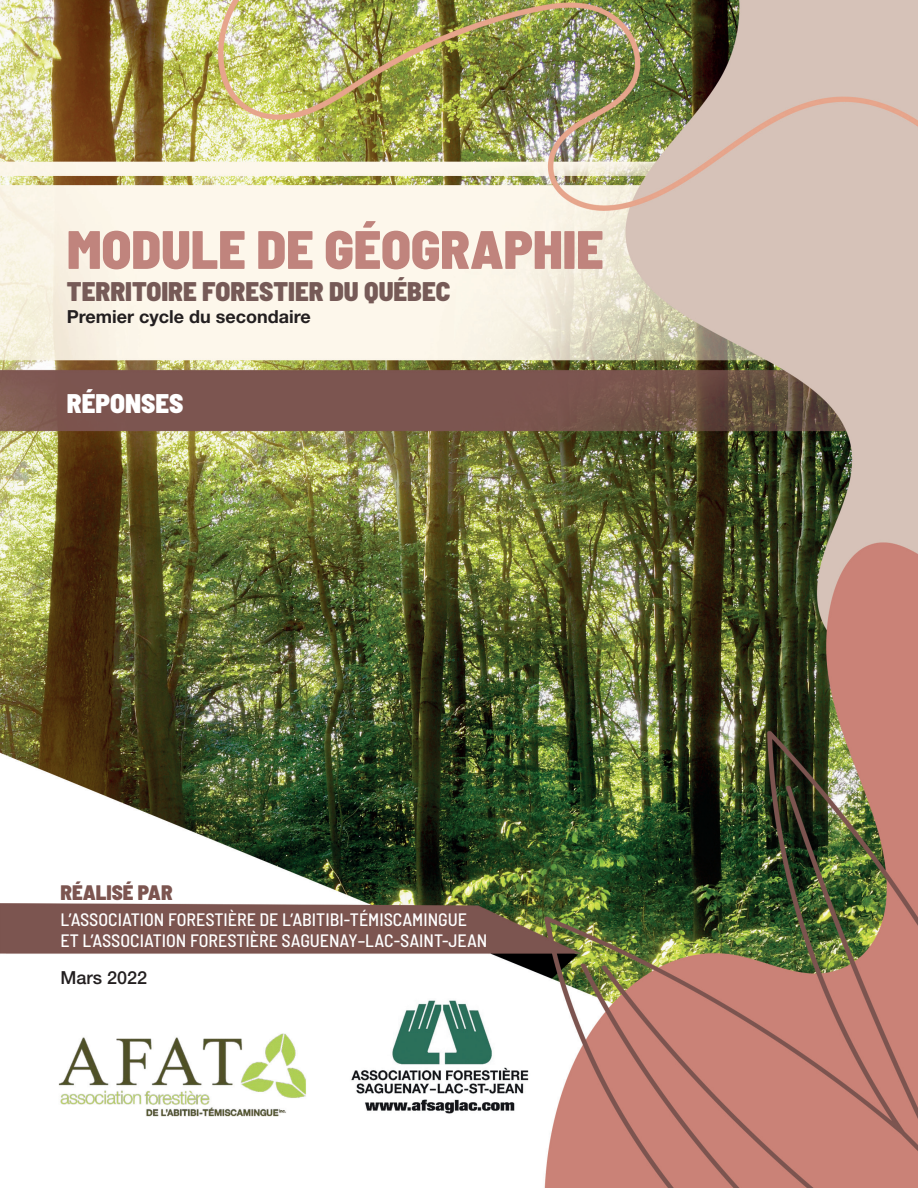
<style>
.page{position:relative;width:918px;height:1188px;background:#fff}
.page>*{position:absolute;margin:0;border:0;box-sizing:border-box;transform-origin:0 0}
.t1{font:900 semi-condensed 54px "Barlow";color:#c0847d}
.t2{font:900 semi-condensed 27px "Barlow";color:#765a57}
.t3{font:900 semi-condensed 27px "Barlow";color:#fff}
.t4{font:900 semi-condensed 21px "Barlow";color:#7c5550}
.t5{font:500 semi-condensed 18px/21px "Barlow";color:#fff}
.t6{font:700 18px "Helvetica Neue LT Std";color:#231f20}
.t7{font:500 18px "Helvetica Neue";color:#231f20}
</style>
<div class="page">
<img style="left:0;top:0;width:918px;height:1188px">
<h1 class="t1" style="left:67px;top:216px;width:538px">MODULE DE GÉOGRAPHIE</h1>
<h2 class="t2" style="left:67px;top:275px;width:385px">TERRITOIRE FORESTIER DU QUÉBEC</h2>
<p class="t6" style="left:67px;top:305px;width:245px">Premier cycle du secondaire</p>
<h2 class="t3" style="left:67px;top:386px;width:118px">RÉPONSES</h2>
<p class="t4" style="left:60px;top:880px;width:114px">RÉALISÉ PAR</p>
<p class="t5" style="left:60px;top:908px;width:429px">L’ASSOCIATION FORESTIÈRE DE L’ABITIBI-TÉMISCAMINGUE<br>ET L’ASSOCIATION FORESTIÈRE SAGUENAY–LAC-SAINT-JEAN</p>
<p class="t7" style="left:60px;top:967px;width:88px">Mars 2022</p>
</div>
